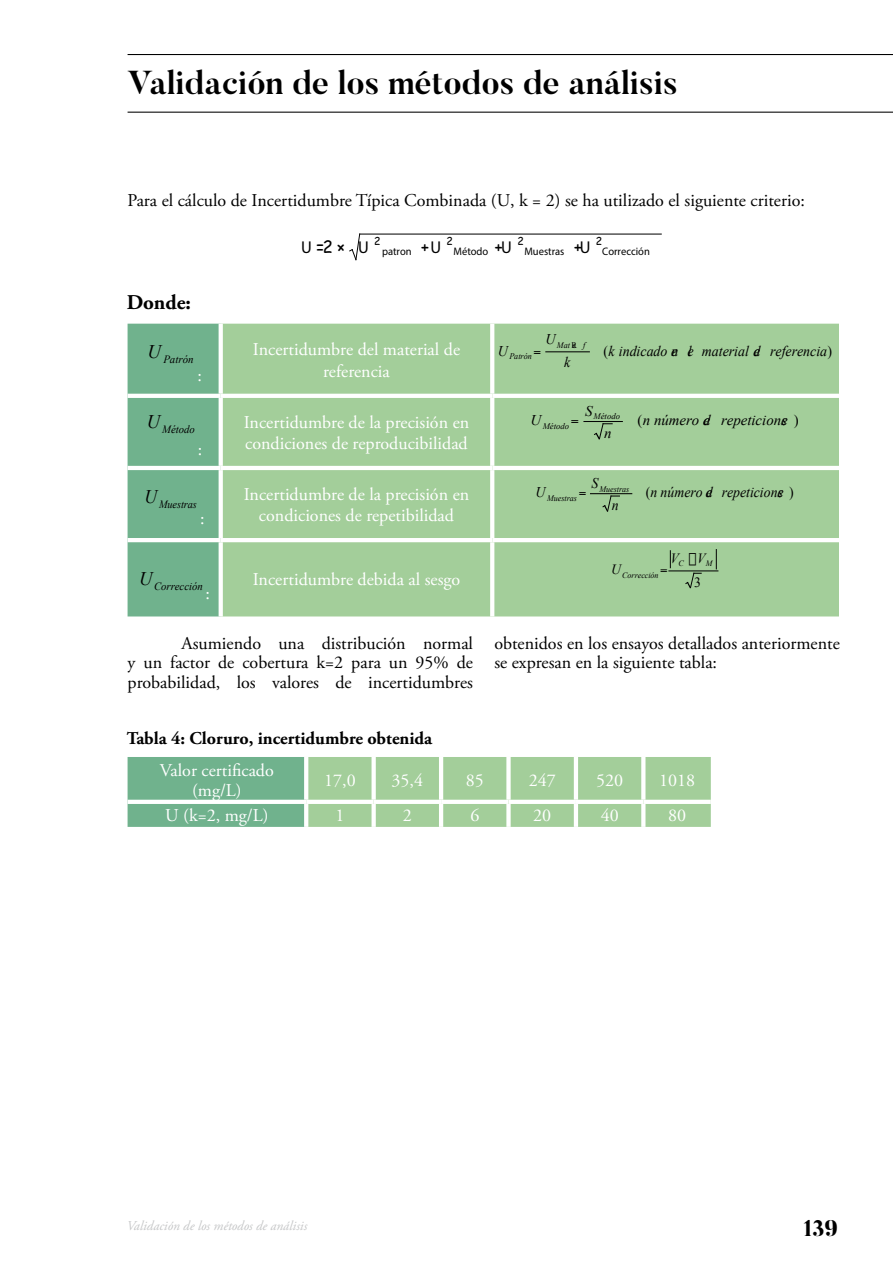
<style>
.page{position:relative;width:893px;height:1263px;background:#fff}
.page>*{position:absolute;margin:0;border:0;box-sizing:border-box;transform-origin:0 0}
.t1{font:700 33px "Butler";color:#000}
.t2{font:800 22.5px "Butler";color:#000}
.t3{font:700 21px "Adobe Garamond Pro";color:#000}
.t4{font:18px/19.8px "Adobe Garamond Pro";color:#000;text-align:justify}
.t5{font:18px/21.6px "Adobe Garamond Pro";color:#fff;text-align:center}
.t6{font:700 18px "Adobe Garamond Pro";color:#000}
.t7{font:17.1px "Comic Sans MS";color:#000}
.t8{font:italic 14.85px "Times New Roman";color:#000;scale:.94 1}
.t9{font:italic 14.85px "Times New Roman";color:#000}
.t10{font:italic 14.85px "Times New Roman";color:#000;scale:.93 1}
.t11{font:italic 14.1px "Times New Roman";color:#000}
.t12{font:14.1px "Times New Roman";color:#000}
.t13{font:italic 13.5px "Adobe Garamond Pro";color:#c6c7c8}
.t14{font:italic 11.1px "Times New Roman";color:#000;scale:.96 1}
.t15{font:italic 11.1px "Times New Roman";color:#000;scale:.91 1}
.t16{font:italic 11.1px "Times New Roman";color:#000}
.t17{font:10.95px "Myriad Pro";color:#000}
.t18{font:10.95px "Comic Sans MS";color:#000}
.t19{font:italic 8.55px "Times New Roman";color:#000;scale:.93 1}
.t20{font:italic 8.55px "Times New Roman";color:#000;scale:.94 1}
.t21{font:italic 8.55px "Times New Roman";color:#000}
.t22{font:italic 8.25px "Times New Roman";color:#000}
.s1{font-family:"Myriad Pro"}
.s2{font-style:normal}
</style>
<div class="page">
<svg style="left:350px;top:234px;width:10px;height:26px"></svg>
<hr style="left:360px;top:234px;width:301px;height:1px;background:#000">
<div style="left:128px;top:324px;width:91px;height:292px;background:#70b28d"></div>
<div style="left:223px;top:324px;width:616px;height:292px;background:#a3ce9a"></div>
<svg style="left:219px;top:324px;width:4px;height:70px"></svg>
<svg style="left:490px;top:324px;width:4px;height:70px"></svg>
<hr style="left:128px;top:394px;width:93px;height:4px;background:#fff">
<hr style="left:221px;top:394px;width:271px;height:4px;background:#fff">
<svg style="left:219px;top:398px;width:4px;height:68px"></svg>
<hr style="left:492px;top:394px;width:347px;height:4px;background:#fff">
<svg style="left:490px;top:398px;width:4px;height:68px"></svg>
<hr style="left:128px;top:466px;width:93px;height:4px;background:#fff">
<hr style="left:221px;top:466px;width:271px;height:4px;background:#fff">
<svg style="left:219px;top:470px;width:4px;height:68px"></svg>
<hr style="left:492px;top:466px;width:347px;height:4px;background:#fff">
<svg style="left:490px;top:470px;width:4px;height:68px"></svg>
<hr style="left:128px;top:538px;width:93px;height:4px;background:#fff">
<hr style="left:221px;top:538px;width:271px;height:4px;background:#fff">
<svg style="left:219px;top:542px;width:4px;height:74px"></svg>
<hr style="left:492px;top:538px;width:347px;height:4px;background:#fff">
<svg style="left:490px;top:542px;width:4px;height:74px"></svg>
<hr style="left:546px;top:351px;width:43px;height:1px;background:#000">
<svg style="left:594px;top:423px;width:18px;height:17px"></svg>
<hr style="left:584px;top:421px;width:38px;height:1px;background:#000">
<svg style="left:602px;top:495px;width:17px;height:18px"></svg>
<hr style="left:590px;top:493px;width:42px;height:1px;background:#000">
<svg style="left:716px;top:549px;width:1px;height:20px"></svg>
<svg style="left:685px;top:572px;width:16px;height:17px"></svg>
<hr style="left:669px;top:571px;width:49px;height:1px;background:#000">
<svg style="left:128px;top:757px;width:583px;height:70px;background:#93c596"></svg>
<svg style="left:304px;top:757px;width:4px;height:43px"></svg>
<svg style="left:372px;top:757px;width:4px;height:43px"></svg>
<hr style="left:439px;top:757px;width:4px;height:43px;background:#fff">
<div style="left:506px;top:757px;width:5px;height:43px;background:#fff"></div>
<hr style="left:574px;top:757px;width:4px;height:43px;background:#fff">
<svg style="left:641px;top:757px;width:4px;height:43px"></svg>
<hr style="left:128px;top:800px;width:178px;height:4px;background:#fff">
<hr style="left:306px;top:800px;width:68px;height:4px;background:#fff">
<svg style="left:304px;top:804px;width:4px;height:23px"></svg>
<hr style="left:374px;top:800px;width:67px;height:4px;background:#fff">
<svg style="left:372px;top:804px;width:4px;height:23px"></svg>
<hr style="left:441px;top:800px;width:67px;height:4px;background:#fff">
<hr style="left:439px;top:804px;width:4px;height:23px;background:#fff">
<hr style="left:508px;top:800px;width:68px;height:4px;background:#fff">
<div style="left:506px;top:804px;width:5px;height:23px;background:#fff"></div>
<hr style="left:576px;top:800px;width:67px;height:4px;background:#fff">
<hr style="left:574px;top:804px;width:4px;height:23px;background:#fff">
<hr style="left:643px;top:800px;width:68px;height:4px;background:#fff">
<svg style="left:641px;top:804px;width:4px;height:23px"></svg>
<hr style="left:128px;top:112px;width:765px;height:1px;background:#000">
<hr style="left:128px;top:54px;width:765px;height:1px;background:#000">
<svg style="left:534px;top:350px;width:7px;height:3px"></svg>
<svg style="left:571px;top:420px;width:7px;height:3px"></svg>
<svg style="left:579px;top:492px;width:7px;height:3px"></svg>
<svg style="left:689px;top:553px;width:7px;height:12px"></svg>
<svg style="left:661px;top:551px;width:10px;height:21px"></svg>
<h1 class="t1" style="left:128px;top:62px;width:552px">Validación de los métodos de análisis</h1>
<p class="t4" style="left:128px;top:191px;width:679px">Para el cálculo de Incertidumbre Típica Combinada (U, k = 2) se ha utilizado el siguiente criterio:</p>
<p class="t3" style="left:127px;top:290px;width:66px">Donde:</p>
<p class="t16" style="left:147px;top:351px;width:48px"><sup>U</sup>Patrón</p>
<p class="t5" style="left:197px;top:365px;width:6px">:</p>
<p class="t14" style="left:147px;top:422px;width:51px"><sup>U</sup> Método</p>
<p class="t5" style="left:198px;top:439px;width:6px">:</p>
<p class="t15" style="left:144px;top:496px;width:59px"><sup>U</sup> Muestras</p>
<p class="t5" style="left:200px;top:508px;width:6px">:</p>
<p class="t14" style="left:139px;top:579px;width:68px"><sup>U</sup>Corrección</p>
<p class="t5" style="left:206px;top:583px;width:6px">:</p>
<p class="t18" style="left:374px;top:233px;width:8px">2</p>
<p class="t18" style="left:446px;top:233px;width:8px">2</p>
<p class="t18" style="left:517px;top:233px;width:8px">2</p>
<p class="t18" style="left:596px;top:233px;width:8px">2</p>
<p class="t7" style="left:421px;top:234px;width:9px">+</p>
<p class="t7" style="left:495px;top:234px;width:9px">+</p>
<p class="t7" style="left:574px;top:234px;width:9px">+</p>
<p class="t7" style="left:301px;top:234px;width:45px"><span class="s1">U</span> =2 ×</p>
<p class="t17" style="left:358px;top:244px;width:293px"><sup>U</sup> patron <sup>U</sup> Método <sup>U</sup> Muestras <sup>U</sup> Corrección</p>
<p class="t8" style="left:545px;top:329px;width:12px">U</p>
<p class="t8" style="left:498px;top:340px;width:12px">U</p>
<p class="t20" style="left:583px;top:339px;width:4px">f</p>
<p class="t20" style="left:509px;top:350px;width:25px">Patrón</p>
<p class="t20" style="left:557px;top:339px;width:23px">Mat <span class="s2">Re</span></p>
<p class="t8" style="left:564px;top:352px;width:8px">k</p>
<p class="t5" style="left:253px;top:340px;width:209px">Incertidumbre del material de referencia</p>
<p class="t8" style="left:603px;top:340px;width:245px"><span class="s2">(</span>k indicado en el material de referencia<span class="s2">)</span></p>
<p class="t9" style="left:585px;top:401px;width:9px">S</p>
<p class="t9" style="left:530px;top:410px;width:12px">U</p>
<p class="t21" style="left:593px;top:411px;width:28px">Método</p>
<p class="t21" style="left:543px;top:420px;width:28px">Método</p>
<p class="t5" style="left:244px;top:412px;width:227px;text-align:left">Incertidumbre de la precisión en condiciones de reproducibilidad</p>
<p class="t9" style="left:637px;top:410px;width:163px"><span class="s2">(</span>n número de repeticiones <span class="s2">)</span></p>
<p class="t9" style="left:604px;top:423px;width:9px">n</p>
<p class="t10" style="left:592px;top:473px;width:9px">S</p>
<p class="t10" style="left:536px;top:482px;width:12px">U</p>
<p class="t19" style="left:599px;top:483px;width:34px">Muestras</p>
<p class="t19" style="left:547px;top:492px;width:34px">Muestras</p>
<p class="t5" style="left:244px;top:484px;width:227px">Incertidumbre de la precisión en condiciones de repetibilidad</p>
<p class="t10" style="left:646px;top:482px;width:161px"><span class="s2">(</span>n número de repeticiones <span class="s2">)</span></p>
<p class="t10" style="left:612px;top:495px;width:9px">n</p>
<p class="t11" style="left:670px;top:548px;width:10px">V</p>
<p class="t11" style="left:697px;top:548px;width:10px">V</p>
<p class="t22" style="left:679px;top:558px;width:7px">C</p>
<p class="t22" style="left:706px;top:558px;width:8px">M</p>
<p class="t11" style="left:611px;top:560px;width:11px">U</p>
<p class="t5" style="left:253px;top:569px;width:209px">Incertidumbre debida al sesgo</p>
<p class="t12" style="left:694px;top:572px;width:8px">3</p>
<p class="t22" style="left:622px;top:569px;width:38px">Corrección</p>
<p class="t4" style="left:128px;top:634px;width:347px;text-indent:54px">Asumiendo una distribución normal y un factor de cobertura k=2 para un 95% de probabilidad, los valores de incertidumbres</p>
<p class="t4" style="left:494px;top:634px;width:347px">obtenidos en los ensayos detallados anteriormente se expresan en la siguiente tabla:</p>
<p class="t6" style="left:127px;top:728px;width:307px">Tabla 4: Cloruro, incertidumbre obtenida</p>
<p class="t5" style="left:160px;top:761px;width:115px;line-height:19.8px">Valor certificado (mg/L)</p>
<p class="t5" style="left:324px;top:770px;width:33px">17,0</p>
<p class="t5" style="left:392px;top:770px;width:33px">35,4</p>
<p class="t5" style="left:466px;top:770px;width:19px">85</p>
<p class="t5" style="left:529px;top:770px;width:28px">247</p>
<p class="t5" style="left:596px;top:770px;width:28px">520</p>
<p class="t5" style="left:659px;top:770px;width:37px">1018</p>
<p class="t5" style="left:165px;top:805px;width:105px">U (k=2, mg/L)</p>
<p class="t5" style="left:335px;top:805px;width:10px">1</p>
<p class="t5" style="left:403px;top:805px;width:10px">2</p>
<p class="t5" style="left:470px;top:805px;width:10px">6</p>
<p class="t5" style="left:533px;top:805px;width:19px">20</p>
<p class="t5" style="left:601px;top:805px;width:19px">40</p>
<p class="t5" style="left:668px;top:805px;width:19px">80</p>
<p class="t13" style="left:127px;top:1217px;width:182px">Validación de los métodos de análisis</p>
<p class="t2" style="left:803px;top:1214px;width:36px">139</p>
</div>
